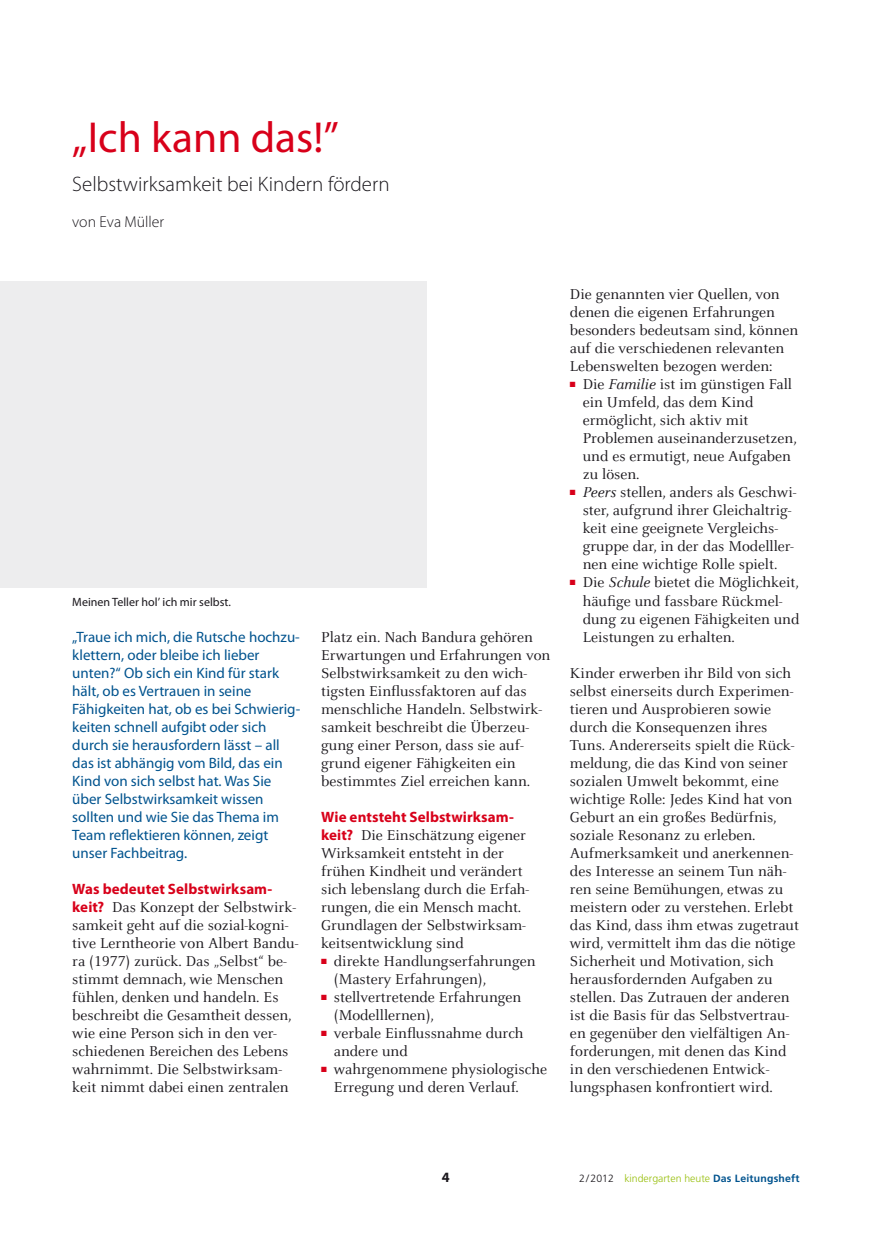
<style>
.page{position:relative;width:872px;height:1234px;background:#fff}
.page>*{position:absolute;margin:0;border:0;box-sizing:border-box;transform-origin:0 0}
.t1{font:43.5px "Myriad Pro";color:#d8001a}
.t2{font:300 21px "Myriad Pro";color:#1a171c}
.t3{font:15.75px/18px "Celeste";color:#1a171c}
.t4{font:300 15.75px "Myriad Pro";color:#1a171c}
.t5{font:15px/18px "Myriad Pro";color:#00538e}
.t6{font:700 15px "Myriad Pro";letter-spacing:.005em;color:#d8001a}
.t7{font:700 14.25px "Myriad Pro";color:#1a171c}
.t8{font:12px "Myriad Pro";color:#1a171c}
.t9{font:300 10.5px "Frutiger LT Std";color:#98bf0c}
.s1{font-family:"Myriad Pro";font-weight:700;font-size:15px;color:#d8001a}
.s2{font-family:"Celeste Caps"}
.s3{color:#d8001a}
.s4{font-style:italic}
.s5{color:#1a171c}
.s6{font-weight:700;color:#00538e}
</style>
<div class="page">
<div style="left:0;top:281px;width:426px;height:306px;background:#ededee"></div>
<h1 class="t1" style="left:72px;top:110px;width:268px">„Ich kann das!”</h1>
<h2 class="t2" style="left:72px;top:173px;width:319px">Selbstwirksamkeit bei Kindern fördern</h2>
<p class="t4" style="left:72px;top:213px;width:93px">von Eva Müller</p>
<p class="t8" style="left:72px;top:594px;width:160px">Meinen Teller hol’ ich mir selbst.</p>
<p class="t5" style="left:72px;top:627px;width:229px">„Traue ich mich, die Rutsche hochzu&shy;klettern, oder bleibe ich lieber unten?“ Ob sich ein Kind für stark hält, ob es Vertrauen in seine<br>Fähigkeiten hat, ob es bei Schwierig&shy;keiten schnell aufgibt oder sich durch sie herausfordern lässt – all das ist abhängig vom Bild, das ein<br>Kind von sich selbst hat. Was Sie über Selbstwirksamkeit wissen sollten und wie Sie das Thema im<br>Team reflektieren können, zeigt unser Fachbeitrag.</p>
<p class="t6" style="left:72px;top:878px;width:201px">Was bedeutet Selbstwirksam-</p>
<p class="t3" style="left:72px;top:898px;width:227px"><span class="s1">keit?</span> Das Konzept der Selbstwirk&shy;samkeit geht auf die sozial-kogni&shy;tive Lerntheorie von Albert Bandu&shy;ra (<span class="s2">1977</span>) zurück. Das „Selbst“ be&shy;stimmt demnach, wie Menschen fühlen, denken und handeln. Es beschreibt die Gesamtheit dessen, wie eine Person sich in den ver&shy;schiedenen Bereichen des Lebens wahrnimmt. Die Selbstwirksam&shy;keit nimmt dabei einen zentralen</p>
<p class="t3" style="left:321px;top:628px;width:231px">Platz ein. Nach Bandura gehören<br>Erwartungen und Erfahrungen von<br>Selbstwirksamkeit zu den wich&shy;tigsten Einflussfaktoren auf das menschliche Handeln. Selbstwirk&shy;samkeit beschreibt die Überzeu&shy;gung einer Person, dass sie auf&shy;grund eigener Fähigkeiten ein bestimmtes Ziel erreichen kann.</p>
<p class="t6" style="left:321px;top:806px;width:194px">Wie entsteht Selbstwirksam-</p>
<p class="t3" style="left:321px;top:826px;width:209px"><span class="s1">keit?</span> Die Einschätzung eigener<br>Wirksamkeit entsteht in der frühen Kindheit und verändert sich lebenslang durch die Erfah&shy;rungen, die ein Mensch macht.<br>Grundlagen der Selbstwirksam&shy;keitsentwicklung sind</p>
<p class="t3" style="left:334px;top:952px;width:203px;text-indent:-13px"><span class="s3">■</span> direkte Handlungserfahrungen (Mastery Erfahrungen),</p>
<p class="t3" style="left:334px;top:988px;width:189px;text-indent:-13px"><span class="s3">■</span> stellvertretende Erfahrungen (Modelllernen),</p>
<p class="t3" style="left:334px;top:1024px;width:191px;text-indent:-13px"><span class="s3">■</span> verbale Einflussnahme durch andere und</p>
<p class="t3" style="left:334px;top:1060px;width:215px;text-indent:-13px"><span class="s3">■</span> wahrgenommene physiologische<br>Erregung und deren Verlauf.</p>
<p class="t3" style="left:570px;top:286px;width:230px">Die genannten vier Quellen, von denen die eigenen Erfahrungen besonders bedeutsam sind, können auf die verschiedenen relevanten<br>Lebenswelten bezogen werden:</p>
<p class="t3" style="left:583px;top:376px;width:216px;text-indent:-13px"><span class="s3">■</span> Die <span class="s4">Familie</span> ist im günstigen Fall ein Umfeld, das dem Kind ermöglicht, sich aktiv mit<br>Problemen auseinanderzusetzen, und es ermutigt, neue Aufgaben zu lösen.</p>
<p class="t3" style="left:583px;top:484px;width:215px;text-indent:-13px"><span class="s3">■</span> <span class="s4">Peers</span> stellen, anders als Geschwi&shy;ster, aufgrund ihrer Gleichaltrig&shy;keit eine geeignete Vergleichs&shy;gruppe dar, in der das Modelller&shy;nen eine wichtige Rolle spielt.</p>
<p class="t3" style="left:583px;top:574px;width:218px;text-indent:-13px"><span class="s3">■</span> Die <span class="s4">Schule</span> bietet die Möglichkeit, häufige und fassbare Rückmel&shy;dung zu eigenen Fähigkeiten und<br>Leistungen zu erhalten.</p>
<p class="t3" style="left:570px;top:664px;width:231px">Kinder erwerben ihr Bild von sich selbst einerseits durch Experimen&shy;tieren und Ausprobieren sowie durch die Konsequenzen ihres<br>Tuns. Andererseits spielt die Rück&shy;meldung, die das Kind von seiner sozialen Umwelt bekommt, eine wichtige Rolle: Jedes Kind hat von<br>Geburt an ein großes Bedürfnis, soziale Resonanz zu erleben.<br>Aufmerksamkeit und anerkennen&shy;des Interesse an seinem Tun näh&shy;ren seine Bemühungen, etwas zu meistern oder zu verstehen. Erlebt das Kind, dass ihm etwas zugetraut wird, vermittelt ihm das die nötige<br>Sicherheit und Motivation, sich herausfordernden Aufgaben zu stellen. Das Zutrauen der anderen ist die Basis für das Selbstvertrau&shy;en gegenüber den vielfältigen An&shy;forderungen, mit denen das Kind in den verschiedenen Entwick&shy;lungsphasen konfrontiert wird.</p>
<p class="t7" style="left:442px;top:1167px;width:9px">4</p>
<p class="t9" style="left:579px;top:1171px;width:222px"><span class="s5">2/2012</span> kindergarten heute <span class="s6">Das Leitungsheft</span></p>
</div>
